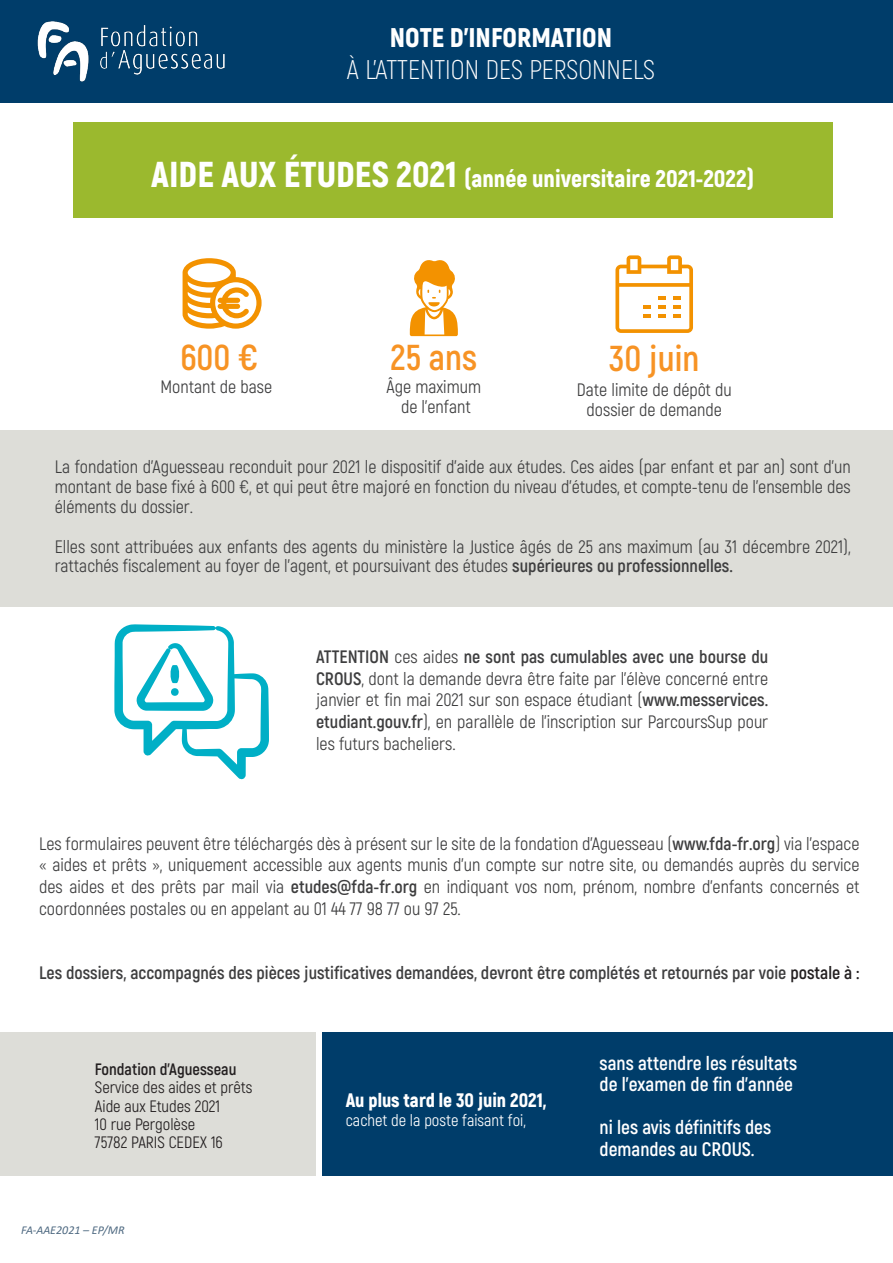
<style>
.page{position:relative;width:893px;height:1263px;background:#fff}
.page>*{position:absolute;margin:0;border:0;box-sizing:border-box;transform-origin:0 0}
.t1{font:700 36px "Akrobat";color:#f79324}
.t2{font:300 27px "Akrobat";color:#fff}
.t3{font:900 27px "Akrobat";color:#fff}
.t4{font:900 24px "Akrobat";color:#fff}
.t5{font:700 19.5px "Akrobat";color:#fff}
.t6{font:900 19.5px "Akrobat";color:#fff}
.t7{font:18px/21.6px "Akrobat";color:#3e3e3f;text-align:justify}
.t8{font:700 18px "Akrobat";color:#3e3e3f}
.t9{font:16.5px "Akrobat";color:#231f20}
.t10{font:16.5px "Akrobat";color:#fff}
.t11{font:700 16.5px "Akrobat";color:#231f20}
.t12{font:italic 12px "Calibri";color:#4e6981}
.s1{font-size:36px}
.s2{font-weight:700}
.s3{color:#231f20}
</style>
<div class="page">
<div style="left:0;top:430px;width:893px;height:177px;background:#ddddd8"></div>
<div style="left:0;top:1032px;width:316px;height:143px;background:#ddddd8"></div>
<div style="left:323px;top:1032px;width:570px;height:143px;background:#003d6a"></div>
<div style="left:73px;top:123px;width:760px;height:95px;background:#9bb92e"></div>
<div style="left:0;top:0;width:893px;height:103px;background:#003d6a"></div>
<img style="left:37px;top:21px;width:188px;height:61px">
<svg style="left:183px;top:258px;width:79px;height:71px"></svg>
<svg style="left:410px;top:260px;width:48px;height:76px"></svg>
<svg style="left:615px;top:255px;width:78px;height:78px"></svg>
<svg style="left:114px;top:624px;width:155px;height:155px"></svg>
<p class="t3" style="left:390px;top:20px;width:224px">NOTE D’INFORMATION</p>
<p class="t2" style="left:347px;top:54px;width:310px">À L’ATTENTION DES PERSONNELS</p>
<p class="t4" style="left:151px;top:163px;width:604px"><span class="s1">AIDE AUX ÉTUDES 2021</span> (année universitaire 2021-2022)</p>
<p class="t1" style="left:180px;top:335px;width:79px">600 €</p>
<p class="t1" style="left:391px;top:335px;width:88px">25 ans</p>
<p class="t1" style="left:609px;top:336px;width:92px">30 juin</p>
<p class="t7" style="left:160px;top:376px;width:113px">Montant de base</p>
<p class="t7" style="left:387px;top:376px;width:96px">Âge maximum</p>
<p class="t7" style="left:401px;top:396px;width:71px">de l’enfant</p>
<p class="t7" style="left:577px;top:380px;width:156px;line-height:19.8px;text-align:center">Date limite de dépôt du dossier de demande</p>
<p class="t7" style="left:55px;top:457px;width:797px;line-height:19.8px">La fondation d’Aguesseau reconduit pour 2021 le dispositif d’aide aux études. Ces aides (par enfant et par an) sont d’un montant de base fixé à 600 €, et qui peut être majoré en fonction du niveau d’études, et compte-tenu de l’ensemble des éléments du dossier.</p>
<p class="t7" style="left:55px;top:536px;width:797px;line-height:19.8px">Elles sont attribuées aux enfants des agents du ministère la Justice âgés de 25 ans maximum (au 31 décembre 2021), rattachés fiscalement au foyer de l’agent, et poursuivant des études <span class="s2">supérieures ou professionnelles.</span></p>
<p class="t7" style="left:316px;top:646px;width:454px"><span class="s2">ATTENTION</span> ces aides <span class="s2">ne sont pas cumulables avec une bourse du CROUS</span>, dont la demande devra être faite par l’élève concerné entre janvier et fin mai 2021 sur son espace étudiant (<span class="s2">www.messervices. etudiant.gouv.fr</span>), en parallèle de l’inscription sur ParcoursSup pour les futurs bacheliers.</p>
<p class="t7" style="left:39px;top:833px;width:822px">Les formulaires peuvent être téléchargés dès à présent sur le site de la fondation d’Aguesseau (<span class="s2">www.fda-fr.org</span>) via l’espace « aides et prêts », uniquement accessible aux agents munis d’un compte sur notre site, ou demandés auprès du service des aides et des prêts par mail via <span class="s2">etudes@fda-fr.org</span> en indiquant vos nom, prénom, nombre d’enfants concernés et coordonnées postales ou en appelant au 01 44 77 98 77 ou 97 25.</p>
<p class="t8" style="left:39px;top:962px;width:822px">Les dossiers, accompagnés des pièces justificatives demandées, devront être complétés et retournés par voie <span class="s3">postale à :</span></p>
<p class="t11" style="left:95px;top:1059px;width:143px">Fondation d’Aguesseau</p>
<p class="t9" style="left:95px;top:1078px;width:159px">Service des aides et prêts</p>
<p class="t9" style="left:95px;top:1096px;width:127px">Aide aux Etudes 2021</p>
<p class="t9" style="left:95px;top:1114px;width:102px">10 rue Pergolèse</p>
<p class="t9" style="left:95px;top:1132px;width:129px">75782 PARIS CEDEX 16</p>
<p class="t12" style="left:21px;top:1221px;width:105px">FA-AAE2021 – EP/MR</p>
<p class="t6" style="left:346px;top:1088px;width:202px">Au plus tard le 30 juin 2021,</p>
<p class="t10" style="left:346px;top:1110px;width:181px">cachet de la poste faisant foi,</p>
<p class="t5" style="left:600px;top:1051px;width:199px">sans attendre les résultats</p>
<p class="t5" style="left:600px;top:1072px;width:195px">de l’examen de fin d’année</p>
<p class="t5" style="left:600px;top:1115px;width:173px">ni les avis définitifs des</p>
<p class="t5" style="left:600px;top:1137px;width:156px">demandes au CROUS.</p>
</div>
